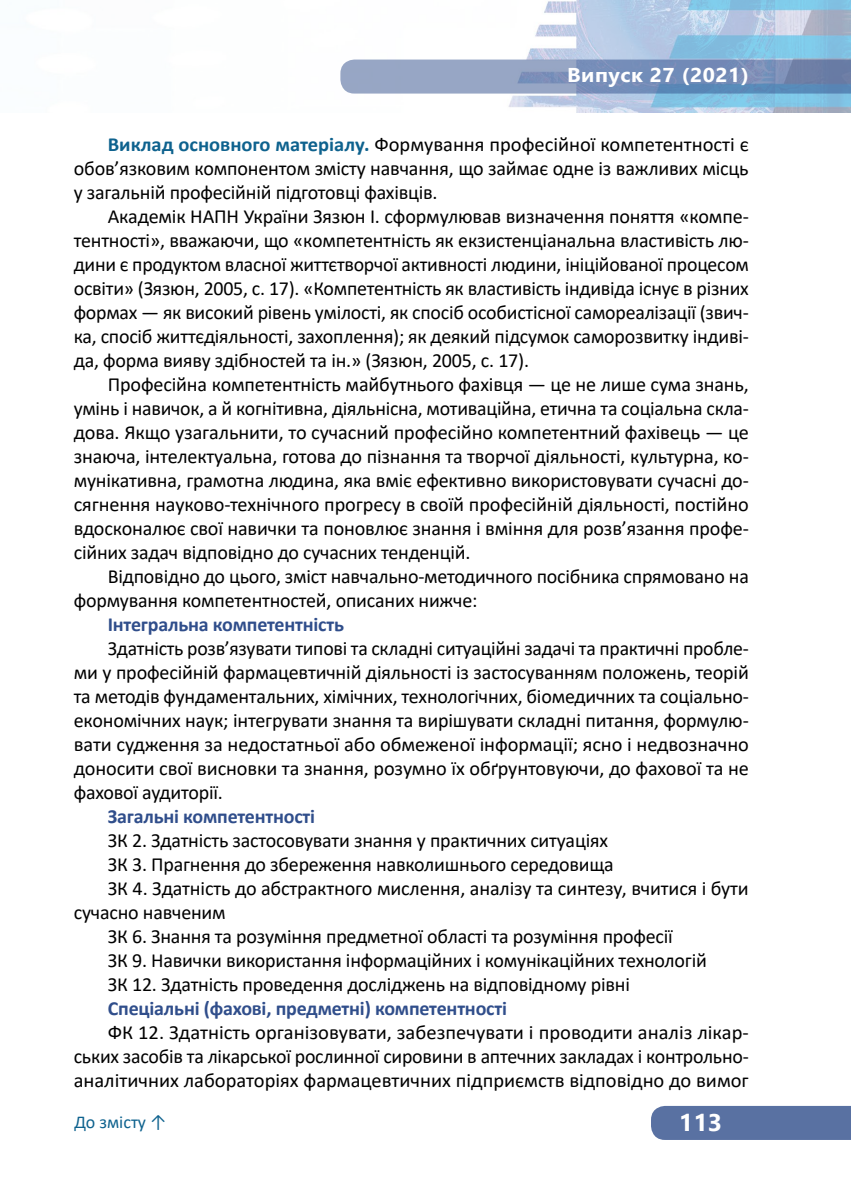
<style>
.page{position:relative;width:851px;height:1191px;background:#fff}
.page>*{position:absolute;margin:0;border:0;box-sizing:border-box;transform-origin:0 0}
.t1{font:700 24px "Segoe UI";color:#fff;scale:1.05 1}
.t2{font:20px/24px "Calibri";letter-spacing:-.01em;color:#000;text-align:justify}
.t3{font:700 20px "Calibri";letter-spacing:-.01em;color:#304e8b}
.t4{font:700 20px "Segoe UI";letter-spacing:.025em;color:#fff;scale:1.06 1}
.t5{font:18px "Calibri";color:#0e628e}
.s1{font-weight:700;color:#0e628e}
</style>
<div class="page">
<img style="left:352px;top:0;width:498px;height:113px">
<svg style="left:340px;top:60px;width:510px;height:34px;background:#8197bc"></svg>
<div style="left:651px;top:1106px;width:199px;height:34px;background:#5971a2"></div>
<p class="t4" style="left:567px;top:56px;width:173px">Випуск 27 (2021)</p>
<p class="t2" style="left:74px;top:132px;width:676px;text-indent:34px"><span class="s1">Виклад основного матеріалу.</span> Формування професійної компетентності є обов’язковим компонентом змісту навчання, що займає одне із важливих місць у загальній професійній підготовці фахівців.</p>
<p class="t2" style="left:74px;top:204px;width:676px;text-indent:34px">Академік НАПН України Зязюн І. сформулював визначення поняття «компе&shy;тентності», вважаючи, що «компетентність як екзистенціанальна властивість лю&shy;дини є продуктом власної життєтворчої активності людини, ініційованої процесом освіти» (Зязюн, 2005, с. 17). «Компетентність як властивість індивіда існує в різних формах — як високий рівень умілості, як спосіб особистісної самореалізації (звич&shy;ка, спосіб життєдіяльності, захоплення); як деякий підсумок саморозвитку індиві&shy;да, форма вияву здібностей та ін.» (Зязюн, 2005, с. 17).</p>
<p class="t2" style="left:74px;top:372px;width:676px;text-indent:34px">Професійна компетентність майбутнього фахівця — це не лише сума знань, умінь і навичок, а й когнітивна, діяльнісна, мотиваційна, етична та соціальна скла&shy;дова. Якщо узагальнити, то сучасний професійно компетентний фахівець — це знаюча, інтелектуальна, готова до пізнання та творчої діяльності, культурна, ко&shy;мунікативна, грамотна людина, яка вміє ефективно використовувати сучасні до&shy;сягнення науково-технічного прогресу в своїй професійній діяльності, постійно вдосконалює свої навички та поновлює знання і вміння для розв’язання профе&shy;сійних задач відповідно до сучасних тенденцій.</p>
<p class="t2" style="left:74px;top:564px;width:676px;text-indent:34px">Відповідно до цього, зміст навчально-методичного посібника спрямовано на формування компетентностей, описаних нижче:</p>
<p class="t3" style="left:108px;top:610px;width:237px">Інтегральна компетентність</p>
<p class="t2" style="left:74px;top:636px;width:676px;text-indent:34px">Здатність розв’язувати типові та складні ситуаційні задачі та практичні пробле&shy;ми у професійній фармацевтичній діяльності із застосуванням положень, теорій та методів фундаментальних, хімічних, технологічних, біомедичних та соціально&shy;економічних наук; інтегрувати знання та вирішувати складні питання, формулю&shy;вати судження за недостатньої або обмеженої інформації; ясно і недвозначно доносити свої висновки та знання, розумно їх обґрунтовуючи, до фахової та не фахової аудиторії.</p>
<p class="t3" style="left:108px;top:802px;width:209px">Загальні компетентності</p>
<p class="t2" style="left:108px;top:828px;width:501px">ЗК 2. Здатність застосовувати знання у практичних ситуаціях</p>
<p class="t2" style="left:108px;top:852px;width:507px">ЗК 3. Прагнення до збереження навколишнього середовища</p>
<p class="t2" style="left:108px;top:876px;width:642px">ЗК 4. Здатність до абстрактного мислення, аналізу та синтезу, вчитися і бути</p>
<p class="t2" style="left:74px;top:900px;width:153px">сучасно навченим</p>
<p class="t2" style="left:108px;top:924px;width:566px">ЗК 6. Знання та розуміння предметної області та розуміння професії</p>
<p class="t2" style="left:108px;top:948px;width:600px">ЗК 9. Навички використання інформаційних і комунікаційних технологій</p>
<p class="t2" style="left:108px;top:972px;width:523px">ЗК 12. Здатність проведення досліджень на відповідному рівні</p>
<p class="t3" style="left:108px;top:994px;width:400px">Спеціальні (фахові, предметні) компетентності</p>
<p class="t2" style="left:74px;top:1020px;width:676px;text-indent:34px">ФК 12. Здатність організовувати, забезпечувати і проводити аналіз лікар&shy;ських засобів та лікарської рослинної сировини в аптечних закладах і контрольно&shy;аналітичних лабораторіях фармацевтичних підприємств відповідно до вимог</p>
<p class="t5" style="left:74px;top:1109px;width:94px">До змісту ↑</p>
<p class="t1" style="left:678px;top:1100px;width:43px">113</p>
</div>
